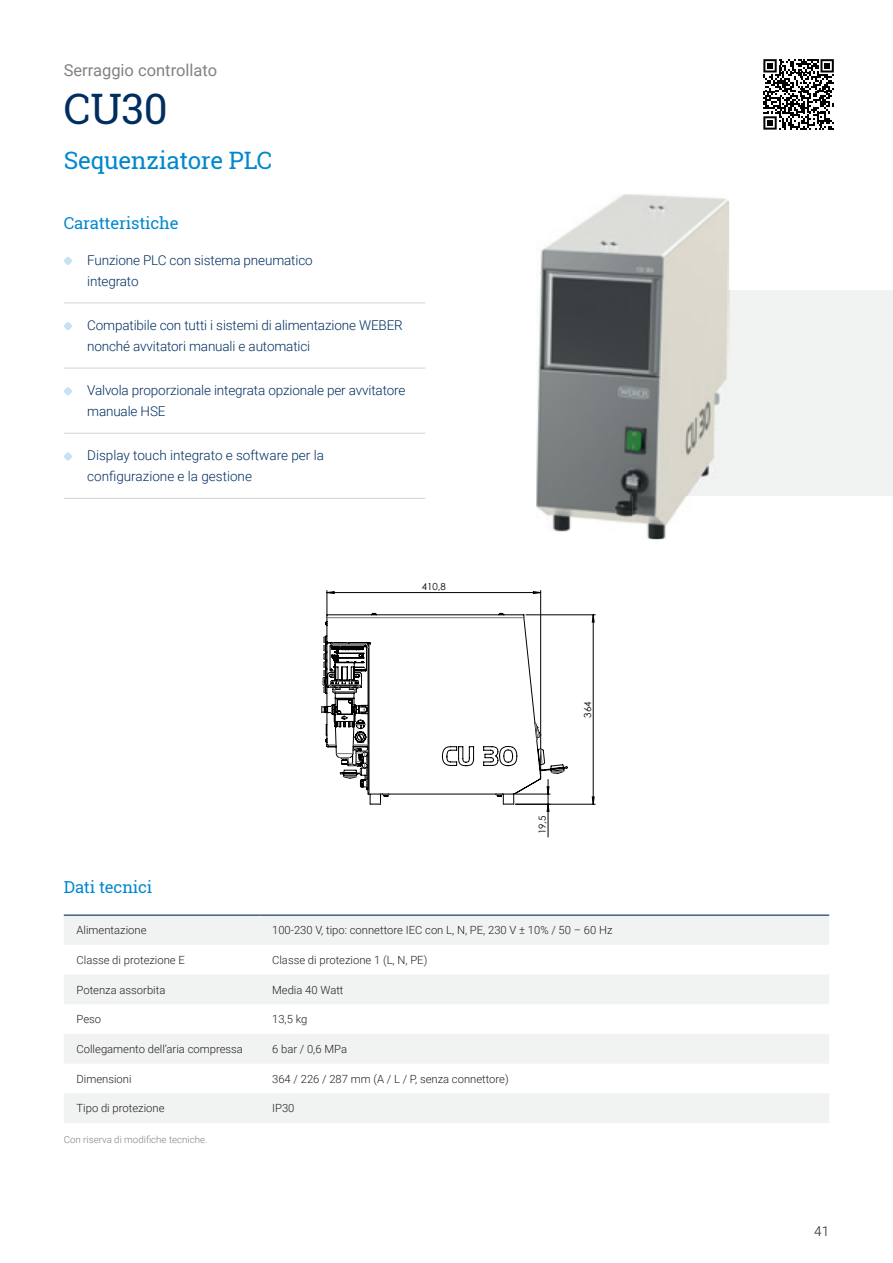
<style>
.page{position:relative;width:893px;height:1263px;background:#fff}
.page>*{position:absolute;margin:0;border:0;box-sizing:border-box;transform-origin:0 0}
.t1{font:42px "Roboto Slab";color:#002e60}
.t2{font:24px "Roboto Slab";letter-spacing:-.01em;color:#0088ce}
.t3{font:16.5px "Roboto Slab";letter-spacing:-.01em;color:#0088ce}
.t4{font:16.5px "Roboto";color:#808285}
.t5{font:300 13.5px/21px "Roboto";letter-spacing:-.01em;color:#002e60}
.t6{font:300 13.5px "Roboto";color:#231f20}
.t7{font:300 11.25px "Roboto";color:#231f20}
.t8{font:300 9.75px "Roboto";color:#808285}
.t9{font:9.75px "Century Gothic";color:#000001}
</style>
<div class="page">
<div style="left:729px;top:290px;width:164px;height:205px;background:#f1f2f2"></div>
<svg style="left:763px;top:59px;width:71px;height:71px"></svg>
<svg style="left:64px;top:303px;width:23px;height:1px"></svg>
<hr style="left:87px;top:303px;width:338px;height:1px;background:#d1d2d4">
<svg style="left:64px;top:368px;width:23px;height:1px"></svg>
<hr style="left:87px;top:368px;width:338px;height:1px;background:#d1d2d4">
<svg style="left:64px;top:433px;width:23px;height:1px"></svg>
<hr style="left:87px;top:433px;width:338px;height:1px;background:#d1d2d4">
<svg style="left:64px;top:498px;width:23px;height:1px"></svg>
<hr style="left:87px;top:498px;width:338px;height:1px;background:#d1d2d4">
<svg style="left:64px;top:257px;width:8px;height:8px"></svg>
<svg style="left:64px;top:322px;width:8px;height:8px"></svg>
<svg style="left:64px;top:387px;width:8px;height:9px"></svg>
<svg style="left:64px;top:452px;width:8px;height:9px"></svg>
<svg style="left:64px;top:975px;width:765px;height:148px;fill:#f1f2f2"></svg>
<hr style="left:64px;top:914px;width:195px;height:2px;background:#002e60">
<hr style="left:259px;top:914px;width:570px;height:2px;background:#002e60">
<hr style="left:859px;top:559px;width:1px;height:285px;background:#000001">
<hr style="left:287px;top:559px;width:1px;height:285px;background:#000001">
<hr style="left:287px;top:559px;width:340px;height:1px;background:#000001">
<hr style="left:870px;top:559px;width:1px;height:285px;background:#000001">
<hr style="left:458px;top:863px;width:105px;height:1px;background:#020003">
<hr style="left:458px;top:881px;width:105px;height:1px;background:#020003">
<hr style="left:458px;top:899px;width:105px;height:1px;background:#020003">
<hr style="left:458px;top:908px;width:105px;height:1px;background:#020003">
<div style="left:64px;top:915px;width:765px;height:30px;background:#f1f2f2"></div>
<hr style="left:515px;top:804px;width:80px;height:1px;background:#000001">
<hr style="left:526px;top:614px;width:69px;height:1px;background:#000001">
<hr style="left:548px;top:804px;width:1px;height:33px;background:#000001">
<svg style="left:326px;top:590px;width:215px;height:22px"></svg>
<svg style="left:592px;top:614px;width:3px;height:191px"></svg>
<svg style="left:326px;top:612px;width:242px;height:193px"></svg>
<svg style="left:321px;top:617px;width:246px;height:187px"></svg>
<img style="left:540px;top:194px;width:189px;height:98px">
<img style="left:536px;top:292px;width:96px;height:240px">
<img style="left:632px;top:495px;width:97px;height:44px">
<img style="left:632px;top:290px;width:97px;height:205px">
<h3 class="t4" style="left:64px;top:59px;width:155px">Serraggio controllato</h3>
<h1 class="t1" style="left:64px;top:80px;width:106px">CU30</h1>
<h2 class="t2" style="left:64px;top:144px;width:210px">Sequenziatore PLC</h2>
<h3 class="t3" style="left:64px;top:212px;width:116px">Caratteristiche</h3>
<p class="t5" style="left:87px;top:249px;width:227px">Funzione PLC con sistema pneumatico integrato</p>
<p class="t5" style="left:87px;top:314px;width:317px">Compatibile con tutti i sistemi di alimentazione WEBER nonché avvitatori manuali e automatici</p>
<p class="t5" style="left:87px;top:379px;width:320px">Valvola proporzionale integrata opzionale per avvitatore manuale HSE</p>
<p class="t5" style="left:87px;top:444px;width:238px">Display touch integrato e software per la configurazione e la gestione</p>
<p class="t9" style="left:422px;top:580px;width:26px">410,8</p>
<p class="t9" style="left:581px;top:718px;width:18px;rotate:-90deg">364</p>
<p class="t9" style="left:536px;top:834px;width:20px;rotate:-90deg">19,5</p>
<h3 class="t3" style="left:64px;top:876px;width:90px">Dati tecnici</h3>
<p class="t7" style="left:77px;top:922px;width:71px">Alimentazione</p>
<p class="t7" style="left:272px;top:922px;width:342px">100-230 V, tipo: connettore IEC con L, N, PE, 230 V ± 10% / 50 – 60 Hz</p>
<p class="t7" style="left:77px;top:952px;width:110px">Classe di protezione E</p>
<p class="t7" style="left:272px;top:952px;width:157px">Classe di protezione 1 (L, N, PE)</p>
<p class="t7" style="left:77px;top:982px;width:90px">Potenza assorbita</p>
<p class="t7" style="left:272px;top:982px;width:73px">Media 40 Watt</p>
<p class="t7" style="left:77px;top:1011px;width:26px">Peso</p>
<p class="t7" style="left:272px;top:1011px;width:37px">13,5 kg</p>
<p class="t7" style="left:77px;top:1041px;width:168px">Collegamento dell’aria compressa</p>
<p class="t7" style="left:272px;top:1041px;width:76px">6 bar / 0,6 MPa</p>
<p class="t7" style="left:77px;top:1071px;width:57px">Dimensioni</p>
<p class="t7" style="left:272px;top:1071px;width:238px">364 / 226 / 287 mm (A / L / P, senza connettore)</p>
<p class="t7" style="left:77px;top:1100px;width:89px">Tipo di protezione</p>
<p class="t7" style="left:272px;top:1100px;width:24px">IP30</p>
<p class="t8" style="left:64px;top:1133px;width:145px">Con riserva di modifiche tecniche.</p>
<p class="t6" style="left:814px;top:1222px;width:16px">41</p>
</div>
